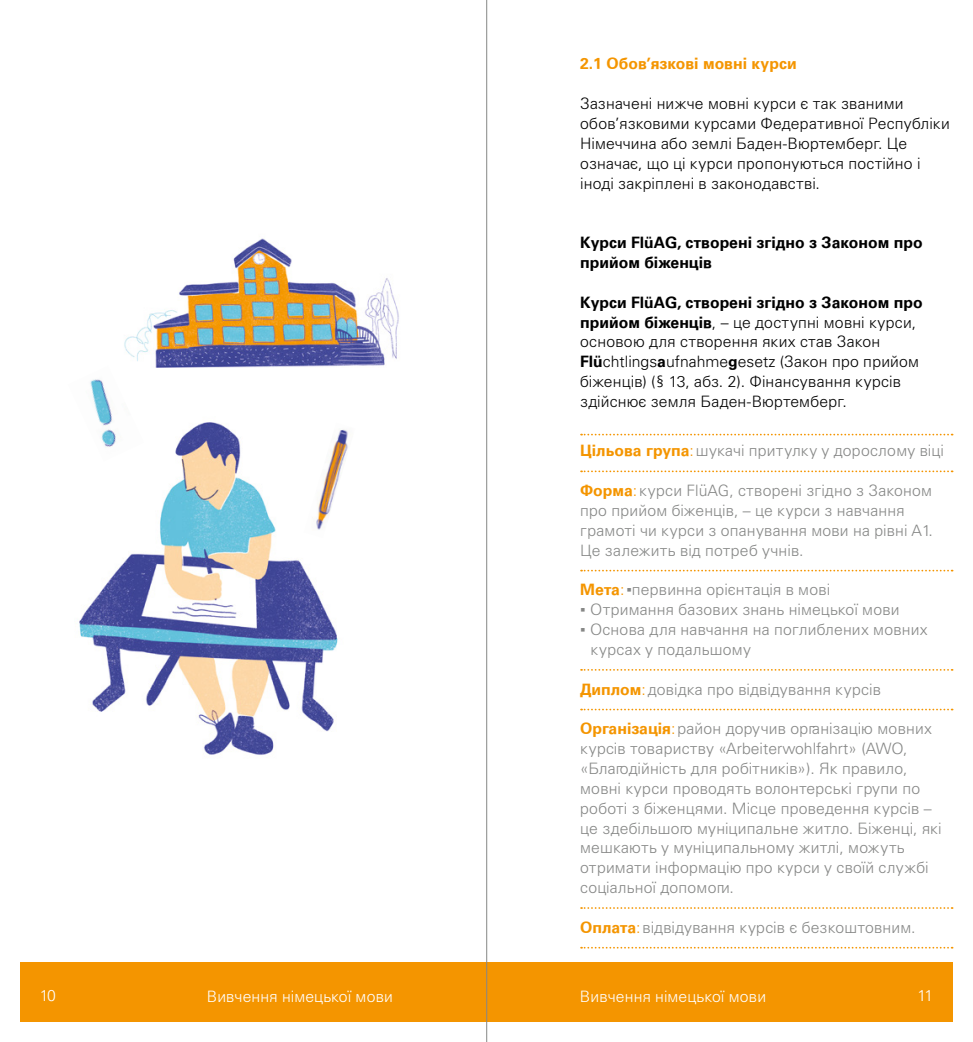
<style>
.page{position:relative;width:973px;height:1042px;background:#fff}
.page>*{position:absolute;margin:0;border:0;box-sizing:border-box;transform-origin:0 0}
.t1{font:300 15.75px/19.8px "Univers LTCYR 45";letter-spacing:.015em;color:#868786}
.t2{font:300 15.75px/19.8px "Univers LTCYR 45";letter-spacing:.015em;color:#000}
.t3{font:700 15.75px/19.8px "Univers LTCYR 65";color:#000}
.t4{font:300 15.75px "Univers LTCYR 45";letter-spacing:.01em;color:#fff}
.t5{font:700 15.75px "Univers LTCYR 65";color:#f49500}
.s1{font-family:"Univers LTCYR 65";font-weight:700}
.s2{font-family:"Univers LTCYR 65";font-weight:700;color:#f49500}
.s3{color:#f49500}
.s4{font-family:"Arial";font-weight:400}
</style>
<div class="page">
<div style="left:476px;top:962px;width:476px;height:60px;background:#f49500"></div>
<div style="left:20px;top:962px;width:476px;height:60px;background:#f49500"></div>
<svg style="left:581px;top:434px;width:371px;height:1px"></svg>
<svg style="left:581px;top:470px;width:371px;height:2px"></svg>
<svg style="left:581px;top:570px;width:371px;height:1px"></svg>
<svg style="left:581px;top:669px;width:371px;height:2px"></svg>
<svg style="left:581px;top:708px;width:371px;height:2px"></svg>
<svg style="left:581px;top:907px;width:371px;height:2px"></svg>
<svg style="left:581px;top:947px;width:371px;height:1px"></svg>
<img style="left:79px;top:422px;width:259px;height:333px">
<img style="left:304px;top:423px;width:44px;height:115px">
<img style="left:124px;top:238px;width:275px;height:130px">
<img style="left:79px;top:366px;width:65px;height:95px">
<hr style="left:486px;top:0;width:1px;height:1042px;background:#868786">
<p class="t5" style="left:580px;top:53px;width:218px">2.1 Обов’язкові мовні курси</p>
<p class="t2" style="left:580px;top:93px;width:371px">Зазначені нижче мовні курси є так званими обов’язковими курсами Федеративної Республіки Німеччина або землі Баден-Вюртемберг. Це означає, що ці курси пропонуються постійно і іноді закріплені в законодавстві.</p>
<p class="t3" style="left:580px;top:232px;width:344px">Курси FlüAG, створені згідно з Законом про прийом біженців</p>
<p class="t3" style="left:580px;top:291px;width:344px">Курси FlüAG, створені згідно з Законом про</p>
<p class="t2" style="left:580px;top:312px;width:340px"><span class="s1">прийом біженців</span>, – це доступні мовні курси, основою для створення яких став Закон <span class="s1">Flü</span>chtlings<span class="s1">a</span>ufnahme<span class="s1">g</span>esetz (Закон про прийом біженців) (§ 13, абз. 2). Фінансування курсів здійснює земля Баден-Вюртемберг.</p>
<p class="t1" style="left:580px;top:440px;width:365px"><span class="s2">Цільова група</span><span class="s3">:</span>шукачі притулку у дорослому віці</p>
<p class="t1" style="left:580px;top:480px;width:354px"><span class="s2">Форма</span><span class="s3">:</span> курси FlüAG, створені згідно з Законом про прийом біженців, – це курси з навчання грамоті чи курси з опанування мови на рівні A1.<br>Це залежить від потреб учнів.</p>
<p class="t1" style="left:580px;top:579px;width:251px"><span class="s2">Мета</span><span class="s3">:</span><span class="s4">▪</span>первинна орієнтація в мові</p>
<p class="t1" style="left:580px;top:599px;width:321px"><span class="s4">▪</span> Отримання базових знань німецької мови</p>
<p class="t1" style="left:590px;top:619px;width:338px;text-indent:-10px"><span class="s4">▪</span> Основа для навчання на поглиблених мовних курсах у подальшому</p>
<p class="t1" style="left:580px;top:679px;width:302px"><span class="s2">Диплом</span><span class="s3">:</span>довідка про відвідування курсів</p>
<p class="t1" style="left:580px;top:718px;width:363px"><span class="s2">Організація</span><span class="s3">:</span>район доручив організацію мовних курсів товариству «Arbeiterwohlfahrt» (AWO, «Благодійність для робітників»). Як правило, мовні курси проводять волонтерські групи по роботі з біженцями. Місце проведення курсів – це здебільшого муніципальне житло. Біженці, які мешкають у муніципальному житлі, можуть отримати інформацію про курси у своїй службі соціальної допомоги.</p>
<p class="t1" style="left:580px;top:917px;width:337px"><span class="s2">Оплата</span><span class="s3">:</span>відвідування курсів є безкоштовним.</p>
<p class="t4" style="left:40px;top:985px;width:18px">10</p>
<p class="t4" style="left:207px;top:986px;width:188px">Вивчення німецької мови</p>
<p class="t4" style="left:580px;top:986px;width:188px">Вивчення німецької мови</p>
<p class="t4" style="left:917px;top:985px;width:17px">11</p>
</div>
